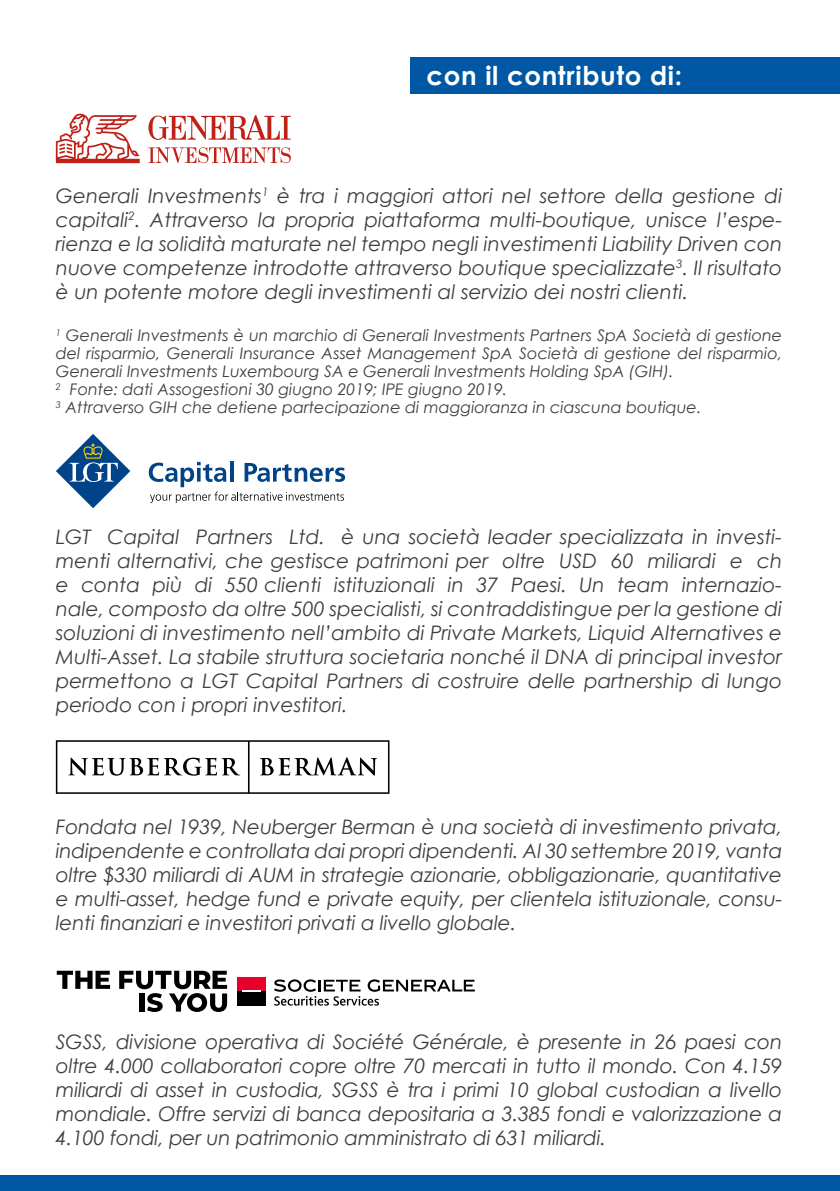
<style>
.page{position:relative;width:840px;height:1191px;background:#fff}
.page>*{position:absolute;margin:0;border:0;box-sizing:border-box;transform-origin:0 0}
.t1{font:700 26px "Century Gothic";letter-spacing:.025em;color:#fff}
.t2{font:italic 20px/24px "Century Gothic";letter-spacing:-.005em;color:#3e3d40;text-align:justify}
.t3{font:italic 16px/18px "Century Gothic";color:#3e3d40}
</style>
<div class="page">
<div style="left:0;top:1175px;width:839px;height:16px;background:#0057a3"></div>
<div style="left:410px;top:57px;width:429px;height:37px;background:#0057a3"></div>
<svg style="left:56px;top:113px;width:84px;height:50px"></svg>
<svg style="left:148px;top:147px;width:143px;height:16px"></svg>
<svg style="left:148px;top:115px;width:142px;height:25px"></svg>
<svg style="left:56px;top:434px;width:74px;height:74px"></svg>
<hr style="left:230px;top:461px;width:3px;height:20px;background:#004388">
<svg style="left:149px;top:462px;width:196px;height:41px"></svg>
<svg style="left:56px;top:740px;width:333px;height:54px"></svg>
<div style="left:237px;top:977px;width:28px;height:14px;background:#e60029"></div>
<div style="left:237px;top:991px;width:28px;height:14px;background:#000"></div>
<svg style="left:242px;top:990px;width:18px;height:2px"></svg>
<svg style="left:57px;top:970px;width:53px;height:18px"></svg>
<svg style="left:119px;top:970px;width:108px;height:42px"></svg>
<svg style="left:274px;top:979px;width:200px;height:26px"></svg>
<h1 class="t1" style="left:426px;top:56px;width:257px">con il contributo di:</h1>
<p class="t2" style="left:56px;top:183px;width:727px">Generali Investments<sup>1</sup> è tra i maggiori attori nel settore della gestione di capitali<sup>2</sup>. Attraverso la propria piattaforma multi-boutique, unisce l’espe&shy;rienza e la solidità maturate nel tempo negli investimenti Liability Driven con nuove competenze introdotte attraverso boutique specializzate<sup>3</sup>. Il risultato è un potente motore degli investimenti al servizio dei nostri clienti.</p>
<p class="t3" style="left:56px;top:326px;width:727px"><sup>1</sup> Generali Investments è un marchio di Generali Investments Partners SpA Società di gestione del risparmio, Generali Insurance Asset Management SpA Società di gestione del risparmio, Generali Investments Luxembourg SA e Generali Investments Holding SpA (GIH).<br><sup>2</sup> Fonte: dati Assogestioni 30 giugno 2019; IPE giugno 2019.<br><sup>3</sup> Attraverso GIH che detiene partecipazione di maggioranza in ciascuna boutique.</p>
<p class="t2" style="left:56px;top:524px;width:727px">LGT Capital Partners Ltd. è una società leader specializzata in investi&shy;menti alternativi, che gestisce patrimoni per oltre USD 60 miliardi e ch e conta più di 550 clienti istituzionali in 37 Paesi. Un team internazio&shy;nale, composto da oltre 500 specialisti, si contraddistingue per la gestione di soluzioni di investimento nell’ambito di Private Markets, Liquid Alternatives e Multi-Asset. La stabile struttura societaria nonché il DNA di principal investor permettono a LGT Capital Partners di costruire delle partnership di lungo periodo con i propri investitori.</p>
<p class="t2" style="left:56px;top:814px;width:727px">Fondata nel 1939, Neuberger Berman è una società di investimento privata, indipendente e controllata dai propri dipendenti. Al 30 settembre 2019, vanta oltre $330 miliardi di AUM in strategie azionarie, obbligazionarie, quantitative e multi-asset, hedge fund e private equity, per clientela istituzionale, consu&shy;lenti finanziari e investitori privati a livello globale.</p>
<p class="t2" style="left:56px;top:1029px;width:727px">SGSS, divisione operativa di Société Générale, è presente in 26 paesi con oltre 4.000 collaboratori copre oltre 70 mercati in tutto il mondo. Con 4.159 miliardi di asset in custodia, SGSS è tra i primi 10 global custodian a livello mondiale. Offre servizi di banca depositaria a 3.385 fondi e valorizzazione a 4.100 fondi, per un patrimonio amministrato di 631 miliardi.</p>
</div>
